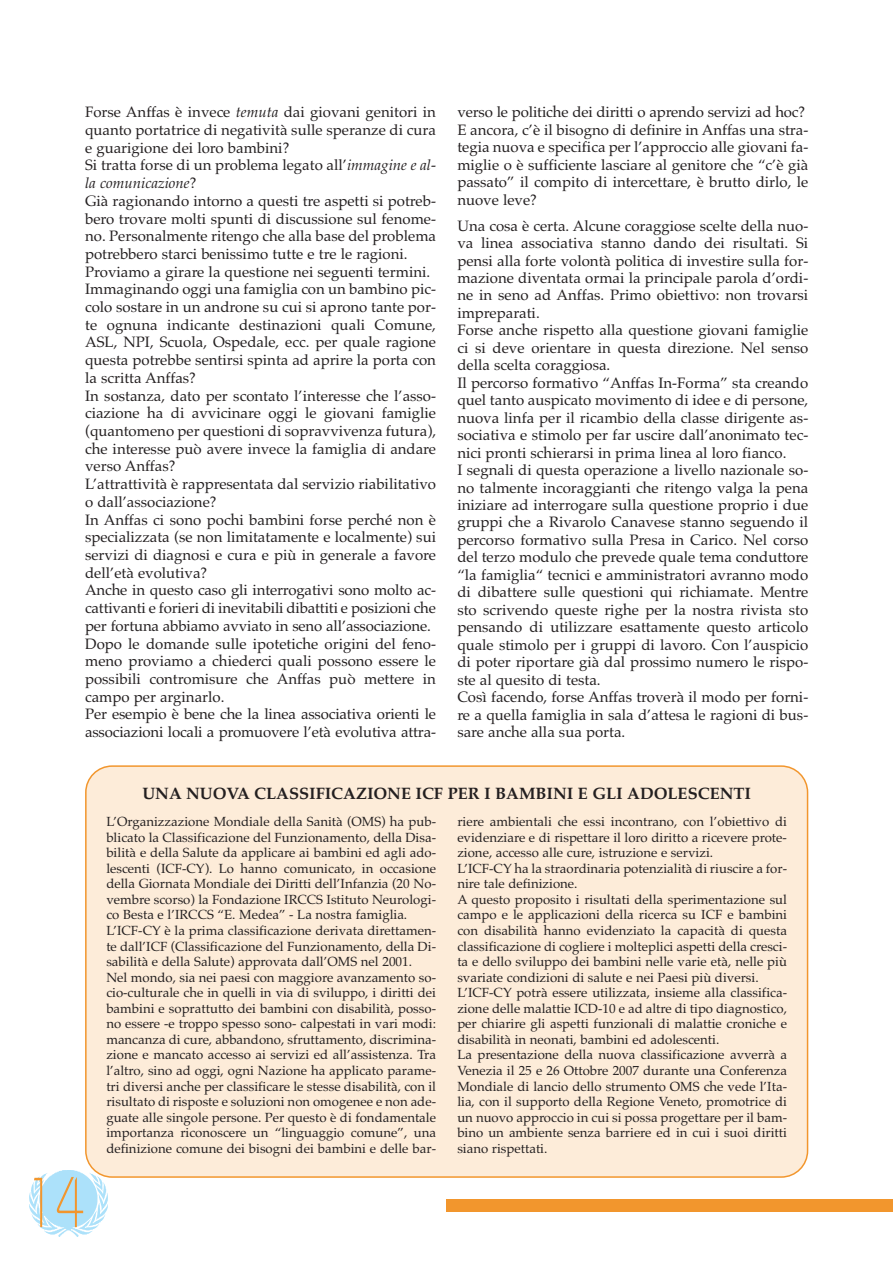
<style>
.page{position:relative;width:893px;height:1263px;background:#fff}
.page>*{position:absolute;margin:0;border:0;box-sizing:border-box;transform-origin:0 0}
.t1{font:300 70.5px "Bauhaus";color:#f2962d;scale:.75 1}
.t2{font:700 16.5px "Palatino";color:#231f20}
.t3{font:15px/17.7px "Palatino";color:#231f20}
.t4{font:13.2px/15.6px "Palatino";color:#231f20}
.s1{font-style:italic}
</style>
<div class="page">
<img style="left:30px;top:1171px;width:77px;height:66px">
<div style="left:446px;top:1199px;width:446px;height:13px;background:#f2962d"></div>
<div style="left:85px;top:765px;width:723px;height:413px;background:#fdecd9"></div>
<p class="t3" style="left:85px;top:105px;width:352px">Forse Anffas è invece <span class="s1">temuta</span> dai giovani genitori in quanto portatrice di negatività sulle speranze di cura e guarigione dei loro bambini?<br>Si tratta forse di un problema legato all’<span class="s1">immagine e al&shy;la comunicazione</span>?<br>Già ragionando intorno a questi tre aspetti si potreb&shy;bero trovare molti spunti di discussione sul fenome&shy;no. Personalmente ritengo che alla base del problema potrebbero starci benissimo tutte e tre le ragioni.<br>Proviamo a girare la questione nei seguenti termini.<br>Immaginando oggi una famiglia con un bambino pic&shy;colo sostare in un androne su cui si aprono tante por&shy;te ognuna indicante destinazioni quali Comune, ASL, NPI, Scuola, Ospedale, ecc. per quale ragione questa potrebbe sentirsi spinta ad aprire la porta con la scritta Anffas?<br>In sostanza, dato per scontato l’interesse che l’asso&shy;ciazione ha di avvicinare oggi le giovani famiglie (quantomeno per questioni di sopravvivenza futura), che interesse può avere invece la famiglia di andare verso Anffas?<br>L’attrattività è rappresentata dal servizio riabilitativo o dall’associazione?<br>In Anffas ci sono pochi bambini forse perché non è specializzata (se non limitatamente e localmente) sui servizi di diagnosi e cura e più in generale a favore dell’età evolutiva?<br>Anche in questo caso gli interrogativi sono molto ac&shy;cattivanti e forieri di inevitabili dibattiti e posizioni che per fortuna abbiamo avviato in seno all’associazione.<br>Dopo le domande sulle ipotetiche origini del feno&shy;meno proviamo a chiederci quali possono essere le possibili contromisure che Anffas può mettere in campo per arginarlo.<br>Per esempio è bene che la linea associativa orienti le associazioni locali a promuovere l’età evolutiva attra-</p>
<p class="t3" style="left:457px;top:105px;width:352px">verso le politiche dei diritti o aprendo servizi ad hoc?<br>E ancora, c’è il bisogno di definire in Anffas una stra&shy;tegia nuova e specifica per l’approccio alle giovani fa&shy;miglie o è sufficiente lasciare al genitore che “c’è già passato” il compito di intercettare, è brutto dirlo, le nuove leve?</p>
<p class="t3" style="left:457px;top:218px;width:352px">Una cosa è certa. Alcune coraggiose scelte della nuo&shy;va linea associativa stanno dando dei risultati. Si pensi alla forte volontà politica di investire sulla for&shy;mazione diventata ormai la principale parola d’ordi&shy;ne in seno ad Anffas. Primo obiettivo: non trovarsi impreparati.<br>Forse anche rispetto alla questione giovani famiglie ci si deve orientare in questa direzione. Nel senso della scelta coraggiosa.<br>Il percorso formativo “Anffas In-Forma” sta creando quel tanto auspicato movimento di idee e di persone, nuova linfa per il ricambio della classe dirigente as&shy;sociativa e stimolo per far uscire dall’anonimato tec&shy;nici pronti schierarsi in prima linea al loro fianco.<br>I segnali di questa operazione a livello nazionale so&shy;no talmente incoraggianti che ritengo valga la pena iniziare ad interrogare sulla questione proprio i due gruppi che a Rivarolo Canavese stanno seguendo il percorso formativo sulla Presa in Carico. Nel corso del terzo modulo che prevede quale tema conduttore “la famiglia“ tecnici e amministratori avranno modo di dibattere sulle questioni qui richiamate. Mentre sto scrivendo queste righe per la nostra rivista sto pensando di utilizzare esattamente questo articolo quale stimolo per i gruppi di lavoro. Con l’auspicio di poter riportare già dal prossimo numero le rispo&shy;ste al quesito di testa.<br>Così facendo, forse Anffas troverà il modo per forni&shy;re a quella famiglia in sala d’attesa le ragioni di bus&shy;sare anche alla sua porta.</p>
<h1 class="t1" style="left:26px;top:1178px;width:80px">14</h1>
<p class="t2" style="left:142px;top:787px;width:610px">UNA NUOVA CLASSIFICAZIONE ICF PER I BAMBINI E GLI ADOLESCENTI</p>
<p class="t4" style="left:106px;top:815px;width:331px">L’Organizzazione Mondiale della Sanità (OMS) ha pub&shy;blicato la Classificazione del Funzionamento, della Disa&shy;bilità e della Salute da applicare ai bambini ed agli ado&shy;lescenti (ICF-CY). Lo hanno comunicato, in occasione della Giornata Mondiale dei Diritti dell’Infanzia (20 No&shy;vembre scorso) la Fondazione IRCCS Istituto Neurologi&shy;co Besta e l’IRCCS “E. Medea” - La nostra famiglia.<br>L’ICF-CY è la prima classificazione derivata direttamen&shy;te dall’ICF (Classificazione del Funzionamento, della Di&shy;sabilità e della Salute) approvata dall’OMS nel 2001.<br>Nel mondo, sia nei paesi con maggiore avanzamento so&shy;cio-culturale che in quelli in via di sviluppo, i diritti dei bambini e soprattutto dei bambini con disabilità, posso&shy;no essere -e troppo spesso sono- calpestati in vari modi: mancanza di cure, abbandono, sfruttamento, discrimina&shy;zione e mancato accesso ai servizi ed all’assistenza. Tra l’altro, sino ad oggi, ogni Nazione ha applicato parame&shy;tri diversi anche per classificare le stesse disabilità, con il risultato di risposte e soluzioni non omogenee e non ade&shy;guate alle singole persone. Per questo è di fondamentale importanza riconoscere un “linguaggio comune”, una definizione comune dei bisogni dei bambini e delle bar-</p>
<p class="t4" style="left:457px;top:815px;width:331px">riere ambientali che essi incontrano, con l’obiettivo di evidenziare e di rispettare il loro diritto a ricevere prote&shy;zione, accesso alle cure, istruzione e servizi.<br>L’ICF-CY ha la straordinaria potenzialità di riuscire a for&shy;nire tale definizione.<br>A questo proposito i risultati della sperimentazione sul campo e le applicazioni della ricerca su ICF e bambini con disabilità hanno evidenziato la capacità di questa classificazione di cogliere i molteplici aspetti della cresci&shy;ta e dello sviluppo dei bambini nelle varie età, nelle più svariate condizioni di salute e nei Paesi più diversi.<br>L’ICF-CY potrà essere utilizzata, insieme alla classifica&shy;zione delle malattie ICD-10 e ad altre di tipo diagnostico, per chiarire gli aspetti funzionali di malattie croniche e disabilità in neonati, bambini ed adolescenti.<br>La presentazione della nuova classificazione avverrà a Venezia il 25 e 26 Ottobre 2007 durante una Conferenza Mondiale di lancio dello strumento OMS che vede l’Ita&shy;lia, con il supporto della Regione Veneto, promotrice di un nuovo approccio in cui si possa progettare per il bam&shy;bino un ambiente senza barriere ed in cui i suoi diritti siano rispettati.</p>
</div>
